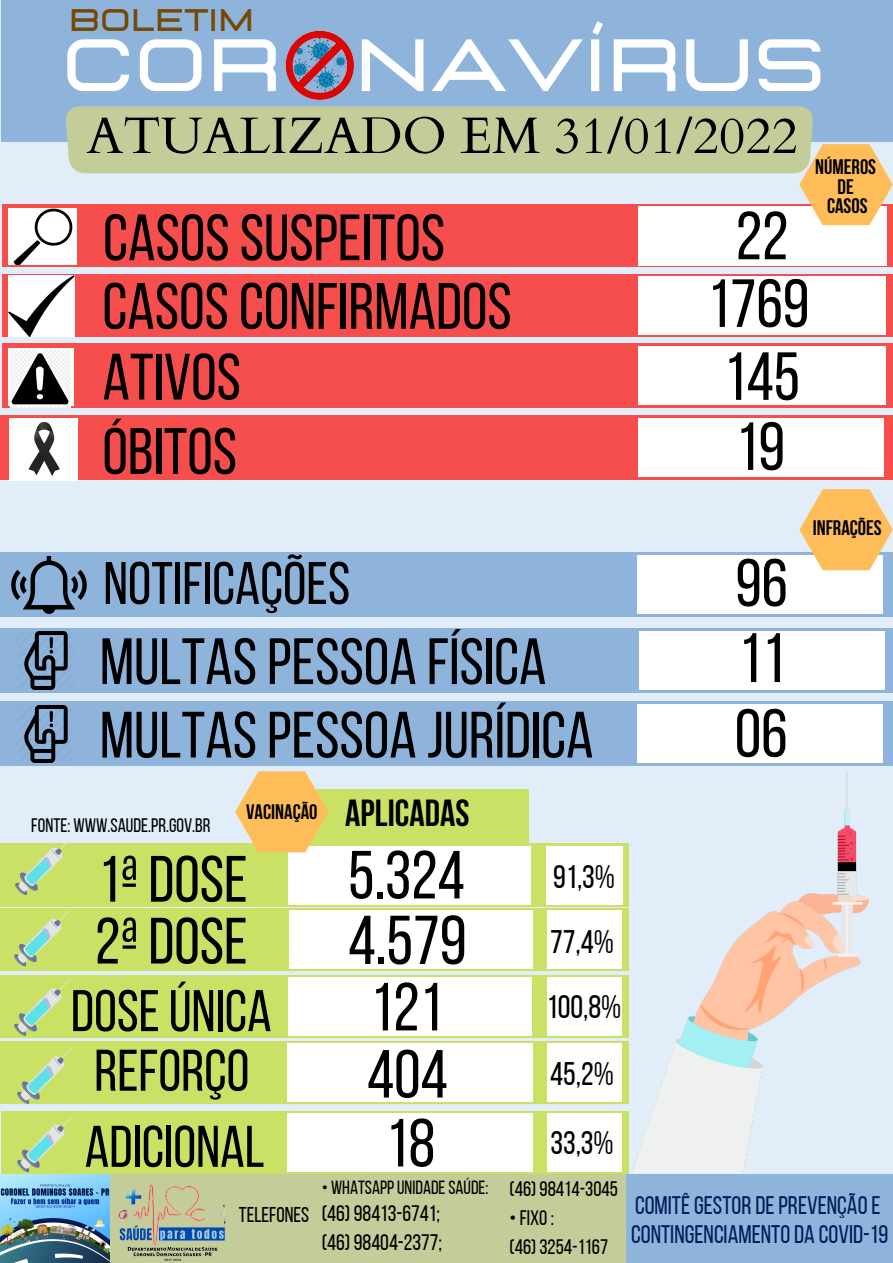
<style>
.page{position:relative;width:893px;height:1263px;background:#e1eefa}
.page>*{position:absolute;margin:0;border:0;box-sizing:border-box;transform-origin:0 0}
.t1{font:700 73.88px "Lastica";color:#fff}
.t2{font:69.82px "Bebas Neue";color:#000}
.t3{font:69px "Bebas Neue";color:#000}
.t4{font:67.88px "Bebas Neue";color:#000}
.t5{font:67.12px "Bebas Neue";color:#000}
.t6{font:65.32px "Bebas Neue";color:#000}
.t7{font:59.85px "Bebas Neue";color:#000}
.t8{font:58.57px "Bebas Neue";color:#000}
.t9{font:51.3px "Cardo";color:#000}
.t10{font:700 37.58px "Bebas Neue";color:#000}
.t11{font:32.62px "Bebas Neue";color:#000}
.t12{font:700 31.12px "Lastica";color:#764802}
.t13{font:25.42px "Bebas Neue";color:#041d5c}
.t14{font:22.42px "Bebas Neue";color:#000}
.t15{font:21.38px "Bebas Neue";color:#000}
.t16{font:20.92px "Bebas Neue";color:#000}
.t17{font:700 20.92px "Bebas Neue";color:#000}
.t18{font:19.5px "Bebas Neue";color:#000}
.t19{font:19.05px "Bebas Neue";color:#000}
</style>
<div class="page">
<div style="left:1px;top:0;width:892px;height:142px;background:#8eb4db"></div>
<div style="left:66px;top:106px;width:747px;height:67px;background:#c4cd9a"></div>
<div style="left:2px;top:204px;width:891px;height:63px;background:#f64d4d"></div>
<div style="left:8px;top:208px;width:68px;height:57px;background:#fff"></div>
<img style="left:13px;top:208px;width:60px;height:56px">
<div style="left:638px;top:206px;width:248px;height:59px;background:#fff"></div>
<div style="left:2px;top:344px;width:891px;height:64px;background:#f64d4d"></div>
<div style="left:0;top:1174px;width:893px;height:89px;background:#c4cd9a"></div>
<div style="left:627px;top:1174px;width:266px;height:89px;background:#8eb4db"></div>
<div style="left:2px;top:274px;width:891px;height:63px;background:#f64d4d"></div>
<div style="left:638px;top:276px;width:247px;height:59px;background:#fff"></div>
<img style="left:8px;top:275px;width:66px;height:62px">
<div style="left:0;top:415px;width:893px;height:65px;background:#f64d4d"></div>
<img style="left:9px;top:418px;width:68px;height:63px">
<div style="left:9px;top:348px;width:65px;height:57px;background:#fff"></div>
<div style="left:638px;top:418px;width:245px;height:59px;background:#fff"></div>
<div style="left:638px;top:346px;width:247px;height:58px;background:#fff"></div>
<img style="left:11px;top:350px;width:59px;height:57px">
<img style="left:1px;top:1174px;width:109px;height:89px">
<img style="left:108px;top:1179px;width:118px;height:84px">
<div style="left:0;top:553px;width:893px;height:64px;background:#8eb4db"></div>
<div style="left:637px;top:555px;width:246px;height:59px;background:#fff"></div>
<div style="left:1px;top:628px;width:892px;height:64px;background:#8eb4db"></div>
<div style="left:639px;top:631px;width:245px;height:59px;background:#fff"></div>
<div style="left:0;top:702px;width:893px;height:64px;background:#8eb4db"></div>
<div style="left:637px;top:705px;width:246px;height:58px;background:#fff"></div>
<img style="left:0;top:552px;width:121px;height:62px">
<img style="left:20px;top:632px;width:51px;height:57px">
<img style="left:22px;top:705px;width:50px;height:58px">
<svg style="left:799px;top:144px;width:94px;height:81px"></svg>
<img style="left:285px;top:31px;width:69px;height:69px">
<svg style="left:799px;top:489px;width:94px;height:81px"></svg>
<div style="left:282px;top:789px;width:247px;height:65px;background:#c9e265"></div>
<div style="left:0;top:844px;width:629px;height:63px;background:#c9e265"></div>
<div style="left:289px;top:846px;width:242px;height:58px;background:#fff"></div>
<div style="left:0;top:908px;width:629px;height:62px;background:#c9e265"></div>
<div style="left:289px;top:910px;width:243px;height:59px;background:#fff"></div>
<svg style="left:15px;top:840px;width:58px;height:55px"></svg>
<svg style="left:14px;top:908px;width:58px;height:58px"></svg>
<div style="left:546px;top:846px;width:77px;height:58px;background:#fff"></div>
<div style="left:546px;top:910px;width:75px;height:59px;background:#fff"></div>
<div style="left:0;top:975px;width:629px;height:63px;background:#c9e265"></div>
<div style="left:289px;top:977px;width:243px;height:58px;background:#fff"></div>
<svg style="left:14px;top:977px;width:58px;height:59px"></svg>
<div style="left:546px;top:977px;width:75px;height:58px;background:#fff"></div>
<svg style="left:235px;top:771px;width:93px;height:81px"></svg>
<div style="left:0;top:1041px;width:629px;height:63px;background:#c9e265"></div>
<div style="left:288px;top:1043px;width:245px;height:59px;background:#fff"></div>
<svg style="left:17px;top:1045px;width:58px;height:59px"></svg>
<div style="left:546px;top:1043px;width:75px;height:59px;background:#fff"></div>
<div style="left:2px;top:1111px;width:627px;height:63px;background:#c9e265"></div>
<div style="left:288px;top:1113px;width:245px;height:59px;background:#fff"></div>
<svg style="left:17px;top:1114px;width:58px;height:58px"></svg>
<div style="left:546px;top:1113px;width:75px;height:59px;background:#fff"></div>
<img style="left:632px;top:771px;width:236px;height:401px">
<p class="t12" style="left:69px;top:5px;width:187px">BOLETIM</p>
<p class="t1" style="left:62px;top:29px;width:765px">COR NAVÍRUS</p>
<p class="t9" style="left:87px;top:102px;width:712px">ATUALIZADO EM 31/01/2022</p>
<p class="t6" style="left:103px;top:211px;width:343px">CASOSSUSPEITOS</p>
<p class="t4" style="left:736px;top:208px;width:54px">22</p>
<p class="t4" style="left:707px;top:276px;width:104px">1769</p>
<p class="t6" style="left:102px;top:280px;width:411px">CASOSCONFIRMADOS</p>
<p class="t6" style="left:102px;top:350px;width:140px">ATIVOS</p>
<p class="t4" style="left:723px;top:349px;width:78px">145</p>
<p class="t6" style="left:102px;top:425px;width:136px">ÓBITOS</p>
<p class="t4" style="left:735px;top:419px;width:51px">19</p>
<p class="t17" style="left:815px;top:158px;width:62px">NÚMEROS</p>
<p class="t17" style="left:837px;top:178px;width:18px">DE</p>
<p class="t17" style="left:827px;top:198px;width:42px">CASOS</p>
<p class="t7" style="left:103px;top:559px;width:248px">NOTIFICAÇÕES</p>
<p class="t5" style="left:735px;top:556px;width:54px">96</p>
<p class="t6" style="left:100px;top:635px;width:448px">MULTASPESSOA FÍSICA</p>
<p class="t2" style="left:738px;top:630px;width:49px">11</p>
<p class="t6" style="left:100px;top:708px;width:495px">MULTASPESSOA JURÍDICA</p>
<p class="t18" style="left:31px;top:817px;width:181px">FONTE: WWW.SAUDE.PR.GOV.BR</p>
<p class="t17" style="left:246px;top:803px;width:73px">VACINAÇÃO</p>
<p class="t10" style="left:345px;top:798px;width:126px">APLICADAS</p>
<p class="t6" style="left:98px;top:853px;width:151px">1ªDOSE</p>
<p class="t6" style="left:95px;top:914px;width:154px">2ªDOSE</p>
<p class="t4" style="left:348px;top:847px;width:118px">5.324</p>
<p class="t3" style="left:348px;top:912px;width:120px">4.579</p>
<p class="t8" style="left:71px;top:987px;width:202px">DOSEÚNICA</p>
<p class="t4" style="left:370px;top:979px;width:74px">121</p>
<p class="t8" style="left:94px;top:1047px;width:157px">REFORÇO</p>
<p class="t4" style="left:367px;top:1046px;width:82px">404</p>
<p class="t8" style="left:85px;top:1123px;width:181px">ADICIONAL</p>
<p class="t4" style="left:385px;top:1115px;width:51px">18</p>
<p class="t11" style="left:553px;top:863px;width:63px">91,3%</p>
<p class="t11" style="left:550px;top:928px;width:65px">77,4%</p>
<p class="t11" style="left:547px;top:994px;width:76px">100,8%</p>
<p class="t11" style="left:550px;top:1060px;width:65px">45,2%</p>
<p class="t11" style="left:550px;top:1129px;width:65px">33,3%</p>
<p class="t4" style="left:735px;top:706px;width:54px">06</p>
<p class="t17" style="left:813px;top:519px;width:70px">INFRAÇÕES</p>
<p class="t15" style="left:239px;top:1206px;width:72px">TELEFONES</p>
<p class="t19" style="left:322px;top:1180px;width:168px">• WHATSAPP UNIDADE SAÚDE:</p>
<p class="t14" style="left:322px;top:1204px;width:120px">(46)98413-6741;</p>
<p class="t14" style="left:322px;top:1233px;width:122px">(46)98404-2377;</p>
<p class="t16" style="left:509px;top:1180px;width:110px">(46)98414-3045</p>
<p class="t16" style="left:509px;top:1209px;width:46px">•FIXO:</p>
<p class="t16" style="left:509px;top:1238px;width:100px">(46)3254-1167</p>
<p class="t13" style="left:635px;top:1195px;width:247px">COMITÊGESTORDEPREVENÇÃOE</p>
<p class="t13" style="left:631px;top:1224px;width:259px">CONTINGENCIAMENTODA COVID-19</p>
</div>
